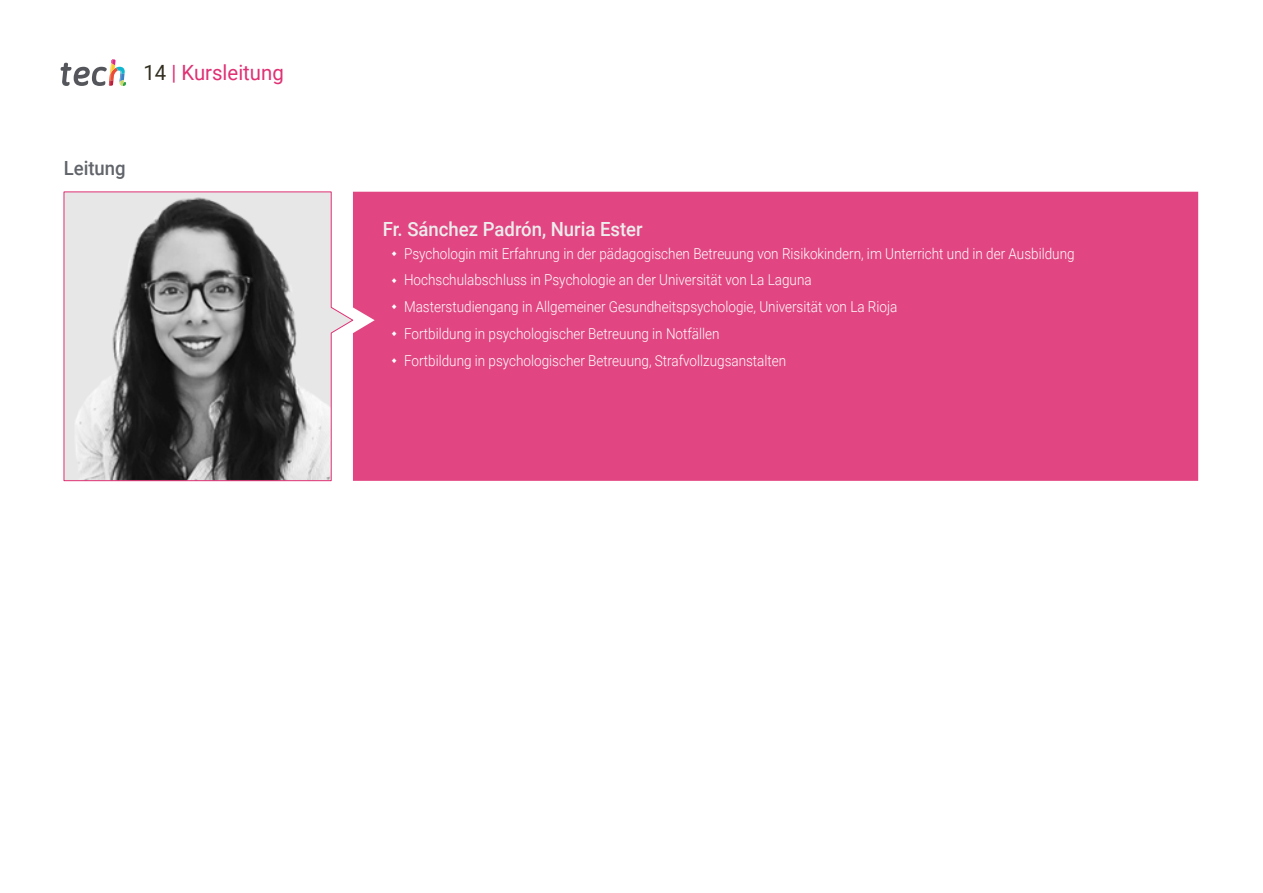
<style>
.page{position:relative;width:1263px;height:893px;background:#fff}
.page>*{position:absolute;margin:0;border:0;box-sizing:border-box;transform-origin:0 0}
.t1{font:21px "Roboto";color:#df3174}
.t2{font:500 19.5px "Roboto";color:#ededed;scale:.95 1}
.t3{font:500 19.5px "Roboto";color:#61646a;scale:.95 1}
.t4{font:300 15px/26.7px "Roboto";color:#fff;scale:.9 1}
.s1{color:#312e20}
</style>
<div class="page">
<svg style="left:61px;top:59px;width:65px;height:27px"></svg>
<div style="left:353px;top:192px;width:845px;height:289px;background:#e24682"></div>
<svg style="left:64px;top:192px;width:289px;height:289px;background:#979596"></svg>
<svg style="left:392px;top:251px;width:5px;height:5px"></svg>
<svg style="left:392px;top:278px;width:5px;height:5px"></svg>
<svg style="left:392px;top:305px;width:5px;height:5px"></svg>
<svg style="left:392px;top:331px;width:5px;height:5px"></svg>
<svg style="left:392px;top:358px;width:5px;height:5px"></svg>
<h1 class="t1" style="left:144px;top:58px;width:142px"><span class="s1">14</span> | Kursleitung</h1>
<h2 class="t3" style="left:64px;top:154px;width:67px">Leitung</h2>
<h2 class="t2" style="left:383px;top:216px;width:275px">Fr. Sánchez Padrón, Nuria Ester</h2>
<p class="t4" style="left:404px;top:239px;width:746px">Psychologin mit Erfahrung in der pädagogischen Betreuung von Risikokindern, im Unterricht und in der Ausbildung Hochschulabschluss in Psychologie an der Universität von La Laguna<br>Masterstudiengang in Allgemeiner Gesundheitspsychologie, Universität von La Rioja<br>Fortbildung in psychologischer Betreuung in Notfällen<br>Fortbildung in psychologischer Betreuung, Strafvollzugsanstalten</p>
</div>
